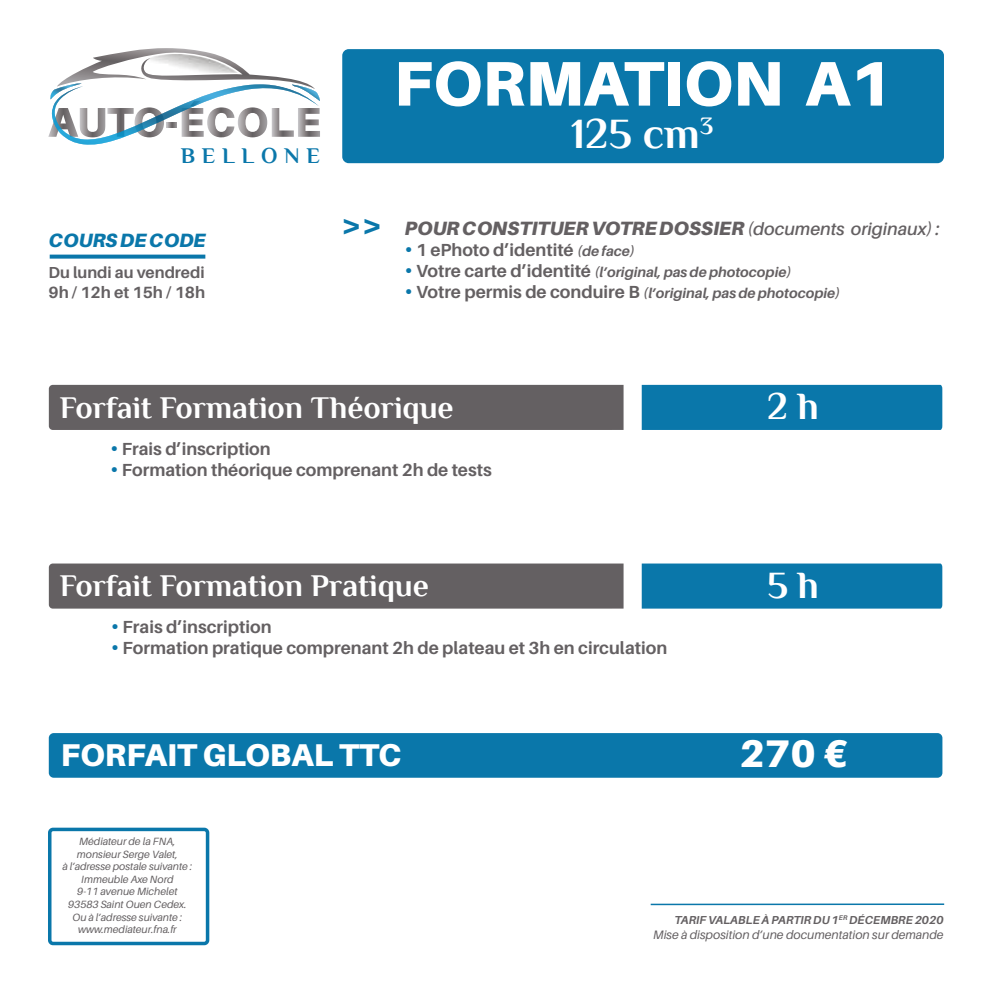
<style>
.page{position:relative;width:993px;height:993px;background:#fff}
.page>*{position:absolute;margin:0;border:0;box-sizing:border-box;transform-origin:0 0}
.t1{font:900 63px "Aileron";color:#fff}
.t2{font:700 43.05px "Philosopher";color:#fff}
.t3{font:700 38.5px "Philosopher";color:#fff}
.t4{font:900 38.5px "Aileron";color:#fff}
.t5{font:700 31.5px "Philosopher";color:#fff}
.t6{font:900 31.5px "Aileron";color:#fff}
.t7{font:700 22.4px "Philosopher";color:#0a77aa}
.t8{font:italic 900 19.25px "Aileron";color:#646062}
.t9{font:italic 900 19.25px "Aileron";color:#0a77aa}
.t10{font:700 17.5px "Aileron";color:#646062}
.t11{font:700 16.28px "Aileron";color:#646062}
.t12{font:700 15.92px "Aileron";color:#646062}
.t13{font:italic 700 14px "Aileron";color:#646062}
.t14{font:italic 12.25px "Aileron";color:#646062}
.t15{font:italic 700 11.55px "Aileron";color:#646062}
.t16{font:italic 10.5px/12.6px "Aileron";color:#646062;text-align:center}
.s1{font-style:normal;font-size:31.5px;color:#0a77aa}
.s2{font-weight:600;font-size:17.5px}
.s3{font-size:21px;color:#0a77aa}
.s4{font-style:italic;font-size:14px}
.s5{font-style:normal;font-size:21px;color:#0a77aa}
.s6{font-style:normal;font-size:17.5px}
</style>
<div class="page">
<div style="left:49px;top:732px;width:893px;height:45px;background:#0a77aa;border-radius:5px"></div>
<div style="left:49px;top:385px;width:574px;height:45px;background:#646062"></div>
<div style="left:641px;top:385px;width:301px;height:45px;background:#0a77aa"></div>
<div style="left:49px;top:563px;width:574px;height:45px;background:#646062"></div>
<div style="left:641px;top:563px;width:301px;height:45px;background:#0a77aa"></div>
<hr style="left:650px;top:903px;width:293px;height:1px;background:#0a77aa">
<svg style="left:48px;top:48px;width:272px;height:97px"></svg>
<div style="left:342px;top:49px;width:601px;height:114px;background:#0a77aa;border-radius:6px"></div>
<svg style="left:50px;top:254px;width:155px;height:4px"></svg>
<div style="left:48px;top:827px;width:161px;height:117px;border:4px solid #0a77aa;border-radius:3px"></div>
<p class="t7" style="left:181px;top:143px;width:140px">B E L L O N E</p>
<p class="t9" style="left:48px;top:229px;width:159px">COURS DE CODE</p>
<p class="t12" style="left:48px;top:264px;width:158px">Du lundi au vendredi</p>
<p class="t11" style="left:48px;top:283px;width:158px">9h / 12h et 15h / 18h</p>
<h1 class="t1" style="left:394px;top:47px;width:499px">FORMATION A1</h1>
<h2 class="t2" style="left:571px;top:111px;width:143px">125 cm<sup>3</sup></h2>
<p class="t8" style="left:341px;top:217px;width:599px"><span class="s1">&gt;&gt;</span> POUR CONSTITUER VOTRE DOSSIER <span class="s2">(documents originaux) :</span></p>
<p class="t10" style="left:404px;top:240px;width:232px"><span class="s3">•</span> 1 ePhoto d’identité <span class="s4">(de face)</span></p>
<p class="t13" style="left:404px;top:264px;width:388px"><span class="s5">•</span> <span class="s6">Votre carte d’identité</span> (l’original, pas de photocopie)</p>
<p class="t13" style="left:404px;top:285px;width:437px"><span class="s5">•</span> <span class="s6">Votre permis de conduire B</span> (l’original, pas de photocopie)</p>
<h3 class="t5" style="left:60px;top:390px;width:395px">Forfait Formation Théorique</h3>
<h3 class="t3" style="left:767px;top:385px;width:53px">2 h</h3>
<p class="t10" style="left:110px;top:438px;width:162px"><span class="s3">•</span> Frais d’inscription</p>
<p class="t10" style="left:110px;top:459px;width:383px"><span class="s3">•</span> Formation théorique comprenant 2h de tests</p>
<h3 class="t5" style="left:60px;top:569px;width:370px">Forfait Formation Pratique</h3>
<h3 class="t3" style="left:766px;top:564px;width:53px">5 h</h3>
<p class="t10" style="left:111px;top:617px;width:162px"><span class="s3">•</span> Frais d’inscription</p>
<p class="t10" style="left:111px;top:638px;width:557px"><span class="s3">•</span> Formation pratique comprenant 2h de plateau et 3h en circulation</p>
<h3 class="t6" style="left:61px;top:736px;width:342px">FORFAIT GLOBAL TTC</h3>
<h3 class="t4" style="left:739px;top:731px;width:110px">270 €</h3>
<p class="t16" style="left:62px;top:834px;width:131px">Médiateur de la FNA, monsieur Serge Valet,<br>à l’adresse postale suivante :<br>Immeuble Axe Nord<br>9-11 avenue Michelet<br>93583 Saint Ouen Cedex.<br>Ou à l’adresse suivante : www.mediateur.fna.fr</p>
<p class="t15" style="left:674px;top:913px;width:270px">TARIF VALABLE À PARTIR DU 1<sup>ER</sup> DÉCEMBRE 2020</p>
<p class="t14" style="left:653px;top:927px;width:292px">Mise à disposition d’une documentation sur demande</p>
</div>
